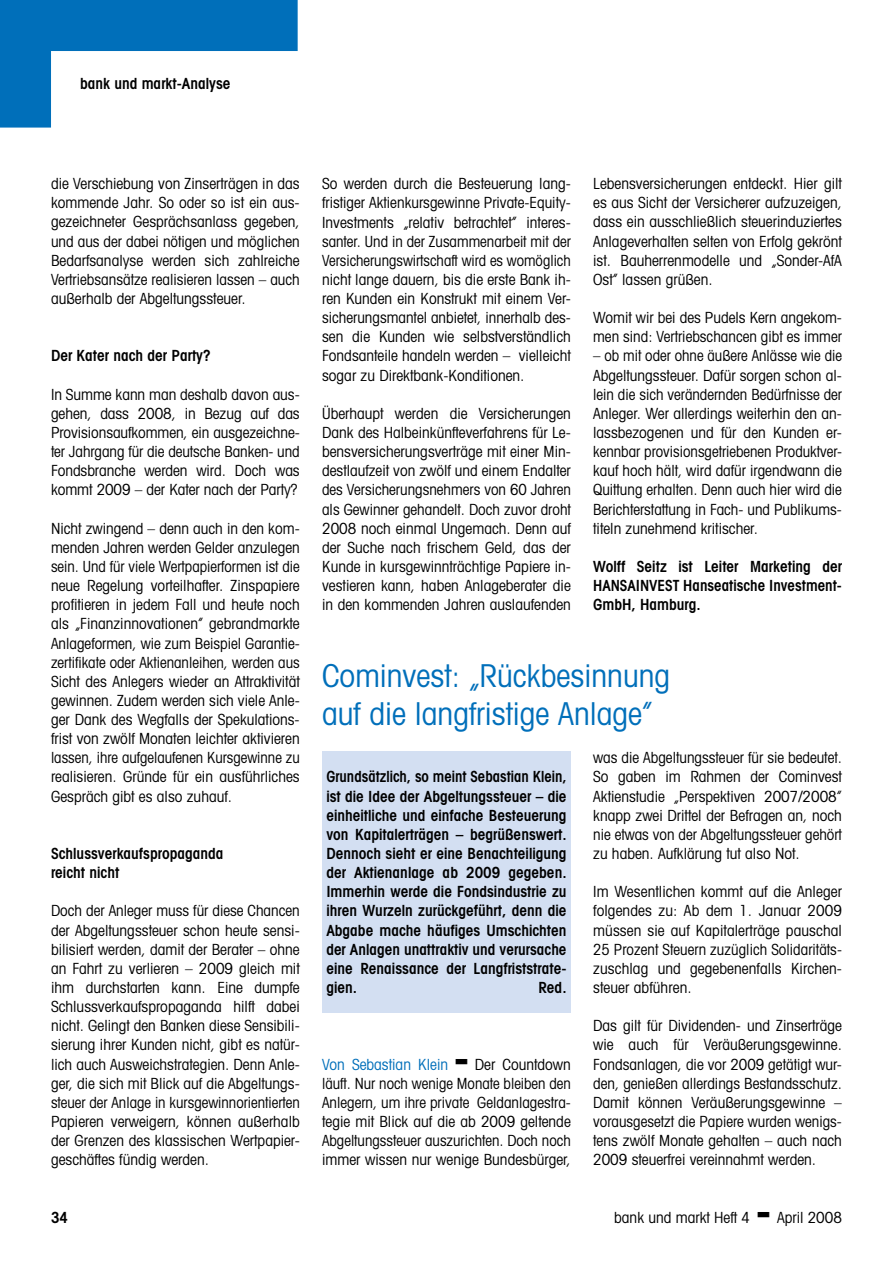
<style>
.page{position:relative;width:893px;height:1263px;background:#fff}
.page>*{position:absolute;margin:0;border:0;box-sizing:border-box;transform-origin:0 0}
.t1{font:condensed 31.5px/38.2px "Avant Garde";color:#006fba}
.t2{font:condensed 15.3px/19.2px "Avant Garde";color:#000;text-align:justify}
.t3{font:600 condensed 15.3px/19.2px "Avant Garde";color:#000;text-align:justify;scale:.96 1}
.t4{font:condensed 15.3px/19.2px "Avant Garde";color:#000;text-align:justify;scale:.96 1}
.t5{font:600 condensed 15.3px/19.2px "Avant Garde";color:#000}
.t6{font:condensed 15.3px "Avant Garde";color:#006fba}
</style>
<div class="page">
<svg style="left:0;top:0;width:298px;height:128px"></svg>
<div style="left:322px;top:751px;width:249px;height:261px;background:#d3dff2"></div>
<p class="t5" style="left:80px;top:73px;width:152px">bank und markt-Analyse</p>
<p class="t2" style="left:51px;top:174px;width:250px">die Verschiebung von Zinserträgen in das kommende Jahr. So oder so ist ein aus&shy;gezeichneter Gesprächsanlass gegeben, und aus der dabei nötigen und möglichen Bedarfsanalyse werden sich zahlreiche Vertriebsansätze realisieren lassen – auch außerhalb der Abgeltungssteuer.</p>
<p class="t5" style="left:51px;top:346px;width:161px">Der Kater nach der Party?</p>
<p class="t2" style="left:51px;top:384px;width:250px">In Summe kann man deshalb davon aus&shy;gehen, dass 2008, in Bezug auf das Provisionsaufkommen, ein ausgezeichne&shy;ter Jahrgang für die deutsche Banken- und Fondsbranche werden wird. Doch was kommt 2009 – der Kater nach der Party?</p>
<p class="t2" style="left:51px;top:518px;width:250px">Nicht zwingend – denn auch in den kom&shy;menden Jahren werden Gelder anzulegen sein. Und für viele Wertpapierformen ist die neue Regelung vorteilhafter. Zinspapiere profitieren in jedem Fall und heute noch als „Finanzinnovationen” gebrandmarkte Anlageformen, wie zum Beispiel Garantie&shy;zertifikate oder Aktienanleihen, werden aus Sicht des Anlegers wieder an Attraktivität gewinnen. Zudem werden sich viele Anle&shy;ger Dank des Wegfalls der Spekulations&shy;frist von zwölf Monaten leichter aktivieren lassen, ihre aufgelaufenen Kursgewinne zu realisieren. Gründe für ein ausführliches Gespräch gibt es also zuhauf.</p>
<p class="t5" style="left:51px;top:844px;width:174px">Schlussverkaufspropaganda reicht nicht</p>
<p class="t2" style="left:51px;top:901px;width:250px">Doch der Anleger muss für diese Chancen der Abgeltungssteuer schon heute sensi&shy;bilisiert werden, damit der Berater – ohne an Fahrt zu verlieren – 2009 gleich mit ihm durchstarten kann. Eine dumpfe Schlussverkaufspropaganda hilft dabei nicht. Gelingt den Banken diese Sensibili&shy;sierung ihrer Kunden nicht, gibt es natür&shy;lich auch Ausweichstrategien. Denn Anle&shy;ger, die sich mit Blick auf die Abgeltungs&shy;steuer der Anlage in kursgewinnorientierten Papieren verweigern, können außerhalb der Grenzen des klassischen Wertpapier&shy;geschäftes fündig werden.</p>
<p class="t2" style="left:322px;top:174px;width:250px">So werden durch die Besteuerung lang&shy;fristiger Aktienkursgewinne Private-Equity-Investments „relativ betrachtet” interes&shy;santer. Und in der Zusammenarbeit mit der Versicherungswirtschaft wird es womöglich nicht lange dauern, bis die erste Bank ih&shy;ren Kunden ein Konstrukt mit einem Ver&shy;sicherungsmantel anbietet, innerhalb des&shy;sen die Kunden wie selbstverständlich Fondsanteile handeln werden – vielleicht sogar zu Direktbank-Konditionen.</p>
<p class="t2" style="left:322px;top:403px;width:250px">Überhaupt werden die Versicherungen Dank des Halbeinkünfteverfahrens für Le&shy;bensversicherungsverträge mit einer Min&shy;destlaufzeit von zwölf und einem Endalter des Versicherungsnehmers von 60 Jahren als Gewinner gehandelt. Doch zuvor droht 2008 noch einmal Ungemach. Denn auf der Suche nach frischem Geld, das der Kunde in kursgewinnträchtige Papiere in&shy;vestieren kann, haben Anlageberater die in den kommenden Jahren auslaufenden</p>
<p class="t2" style="left:593px;top:174px;width:250px">Lebensversicherungen entdeckt. Hier gilt es aus Sicht der Versicherer aufzuzeigen, dass ein ausschließlich steuerinduziertes Anlageverhalten selten von Erfolg gekrönt ist. Bauherrenmodelle und „Sonder-AfA Ost” lassen grüßen.</p>
<p class="t2" style="left:593px;top:308px;width:250px">Womit wir bei des Pudels Kern angekom&shy;men sind: Vertriebschancen gibt es immer</p>
<p class="t4" style="left:593px;top:346px;width:261px">– ob mit oder ohne äußere Anlässe wie die Abgeltungssteuer. Dafür sorgen schon al&shy;lein die sich verändernden Bedürfnisse der Anleger. Wer allerdings weiterhin den an&shy;lassbezogenen und für den Kunden er&shy;kennbar provisionsgetriebenen Produktver&shy;kauf hoch hält, wird dafür irgendwann die Quittung erhalten. Denn auch hier wird die Berichterstattung in Fach- und Publikums&shy;titeln zunehmend kritischer.</p>
<p class="t5" style="left:593px;top:557px;width:250px;text-align:justify">Wolff Seitz ist Leiter Marketing der HANSAINVEST Hanseatische Investment-GmbH, Hamburg.</p>
<h1 class="t1" style="left:322px;top:656px;width:350px">Cominvest: „Rückbesinnung auf die langfristige Anlage”</h1>
<p class="t3" style="left:326px;top:767px;width:252px">Grundsätzlich, so meint Sebastian Klein, ist die Idee der Abgeltungssteuer – die einheitliche und einfache Besteuerung von Kapitalerträgen – begrüßenswert.<br>Dennoch sieht er eine Benachteiligung der Aktienanlage ab 2009 gegeben.<br>Immerhin werde die Fondsindustrie zu ihren Wurzeln zurückgeführt, denn die Abgabe mache häufiges Umschichten der Anlagen unattraktiv und verursache eine Renaissance der Langfriststrate&shy;gien.</p>
<p class="t5" style="left:538px;top:978px;width:30px">Red.</p>
<p class="t6" style="left:322px;top:1054px;width:127px">Von Sebastian Klein</p>
<p class="t2" style="left:322px;top:1054px;width:250px;text-indent:153px">Der Countdown läuft. Nur noch wenige Monate bleiben den Anlegern, um ihre private Geldanlagestra&shy;tegie mit Blick auf die ab 2009 geltende Abgeltungssteuer auszurichten. Doch noch immer wissen nur wenige Bundesbürger,</p>
<p class="t2" style="left:593px;top:748px;width:250px">was die Abgeltungssteuer für sie bedeutet.<br>So gaben im Rahmen der Cominvest Aktienstudie „Perspektiven 2007/2008” knapp zwei Drittel der Befragen an, noch nie etwas von der Abgeltungssteuer gehört zu haben. Aufklärung tut also Not.</p>
<p class="t2" style="left:593px;top:882px;width:250px">Im Wesentlichen kommt auf die Anleger folgendes zu: Ab dem 1. Januar 2009 müssen sie auf Kapitalerträge pauschal 25 Prozent Steuern zuzüglich Solidaritäts&shy;zuschlag und gegebenenfalls Kirchen&shy;steuer abführen.</p>
<p class="t2" style="left:593px;top:1016px;width:250px">Das gilt für Dividenden- und Zinserträge wie auch für Veräußerungsgewinne.<br>Fondsanlagen, die vor 2009 getätigt wur&shy;den, genießen allerdings Bestandsschutz.<br>Damit können Veräußerungsgewinne – vorausgesetzt die Papiere wurden wenigs&shy;tens zwölf Monate gehalten – auch nach 2009 steuerfrei vereinnahmt werden.</p>
<p class="t5" style="left:51px;top:1207px;width:19px">34</p>
<p class="t2" style="left:614px;top:1207px;width:137px">bank und markt Heft 4</p>
<p class="t2" style="left:777px;top:1207px;width:66px">April 2008</p>
</div>
